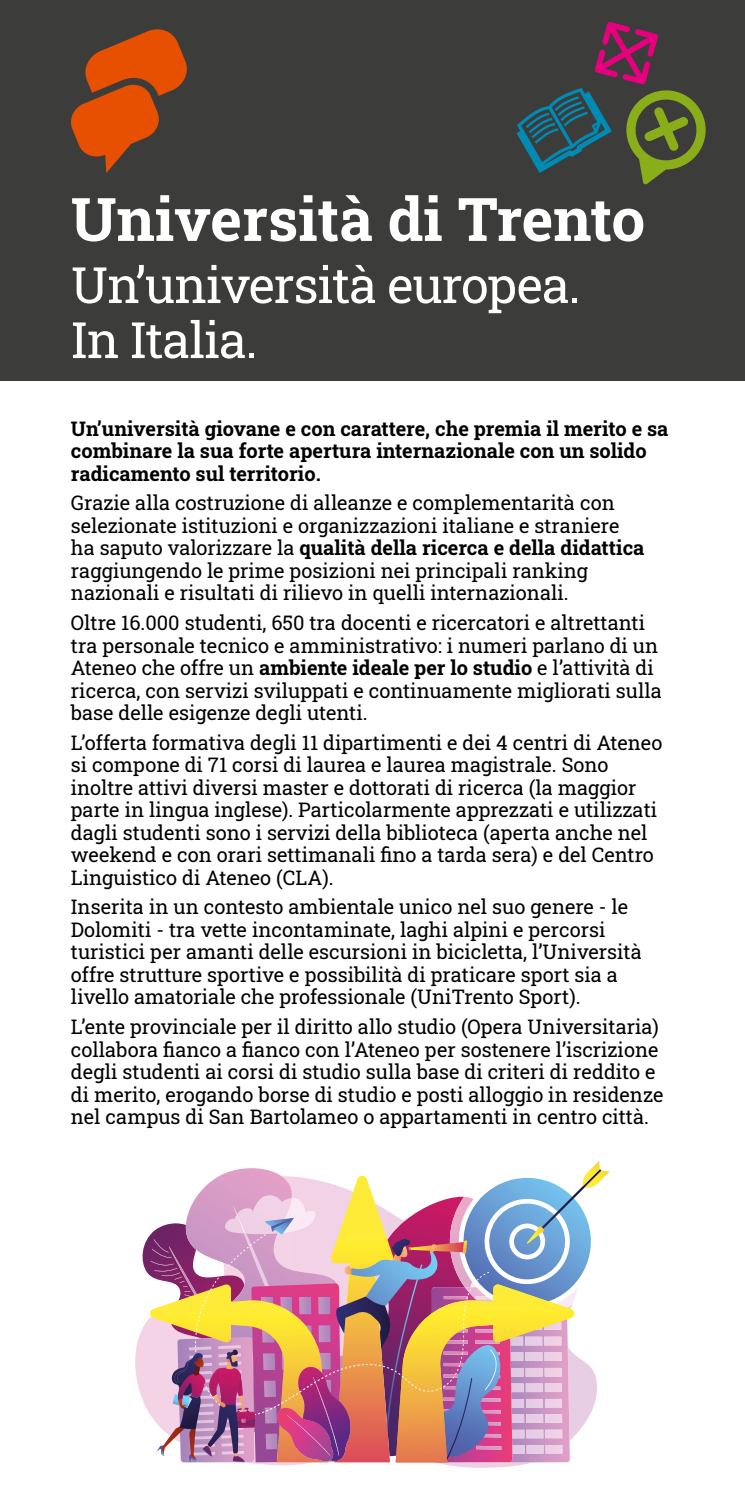
<style>
.page{position:relative;width:745px;height:1489px;background:#fff}
.page>*{position:absolute;margin:0;border:0;box-sizing:border-box;transform-origin:0 0}
.Titolo_1{font:700 60px "Roboto Slab";color:#fff}
._1a{font:50px/55px "Roboto Slab";letter-spacing:-.02em;color:#fff}
.t1{font:20px/22.5px "Roboto Slab";color:#000}
.t2{font:700 20px/22.5px "Roboto Slab";color:#000}
.s1{font-weight:700}
</style>
<div class="page">
<div style="left:0;top:0;width:744px;height:381px;background:#3c3c3b"></div>
<svg style="left:71px;top:29px;width:116px;height:144px"></svg>
<svg style="left:516px;top:22px;width:190px;height:163px"></svg>
<svg style="left:135px;top:1338px;width:395px;height:129px"></svg>
<svg style="left:139px;top:1161px;width:470px;height:302px"></svg>
<p class="Titolo_1" style="left:71px;top:178px;width:575px">Università di Trento</p>
<p class="_1a" style="left:71px;top:256px;width:511px">Un’università europea.<br>In Italia.</p>
<p class="t2" style="left:71px;top:417px;width:598px">Un’università giovane e con carattere, che premia il merito e sa combinare la sua forte apertura internazionale con un solido radicamento sul territorio.</p>
<p class="t1" style="left:71px;top:491px;width:574px">Grazie alla costruzione di alleanze e complementarità con selezionate istituzioni e organizzazioni italiane e straniere ha saputo valorizzare la <span class="s1">qualità della ricerca e della didattica </span>raggiungendo le prime posizioni nei principali ranking nazionali e risultati di rilievo in quelli internazionali.</p>
<p class="t1" style="left:71px;top:611px;width:592px">Oltre 16.000 studenti, 650 tra docenti e ricercatori e altrettanti tra personale tecnico e amministrativo: i numeri parlano di un Ateneo che offre un <span class="s1">ambiente ideale per lo studio</span> e l’attività di ricerca, con servizi sviluppati e continuamente migliorati sulla base delle esigenze degli utenti.</p>
<p class="t1" style="left:71px;top:730px;width:592px">L’offerta formativa degli 11 dipartimenti e dei 4 centri di Ateneo si compone di 71 corsi di laurea e laurea magistrale. Sono inoltre attivi diversi master e dottorati di ricerca (la maggior parte in lingua inglese). Particolarmente apprezzati e utilizzati dagli studenti sono i servizi della biblioteca (aperta anche nel weekend e con orari settimanali fino a tarda sera) e del Centro Linguistico di Ateneo (CLA).</p>
<p class="t1" style="left:71px;top:895px;width:572px">Inserita in un contesto ambientale unico nel suo genere - le Dolomiti - tra vette incontaminate, laghi alpini e percorsi turistici per amanti delle escursioni in bicicletta, l’Università offre strutture sportive e possibilità di praticare sport sia a livello amatoriale che professionale (UniTrento Sport).</p>
<p class="t1" style="left:71px;top:1014px;width:593px">L’ente provinciale per il diritto allo studio (Opera Universitaria) collabora fianco a fianco con l’Ateneo per sostenere l’iscrizione degli studenti ai corsi di studio sulla base di criteri di reddito e di merito, erogando borse di studio e posti alloggio in residenze nel campus di San Bartolameo o appartamenti in centro città.</p>
</div>
